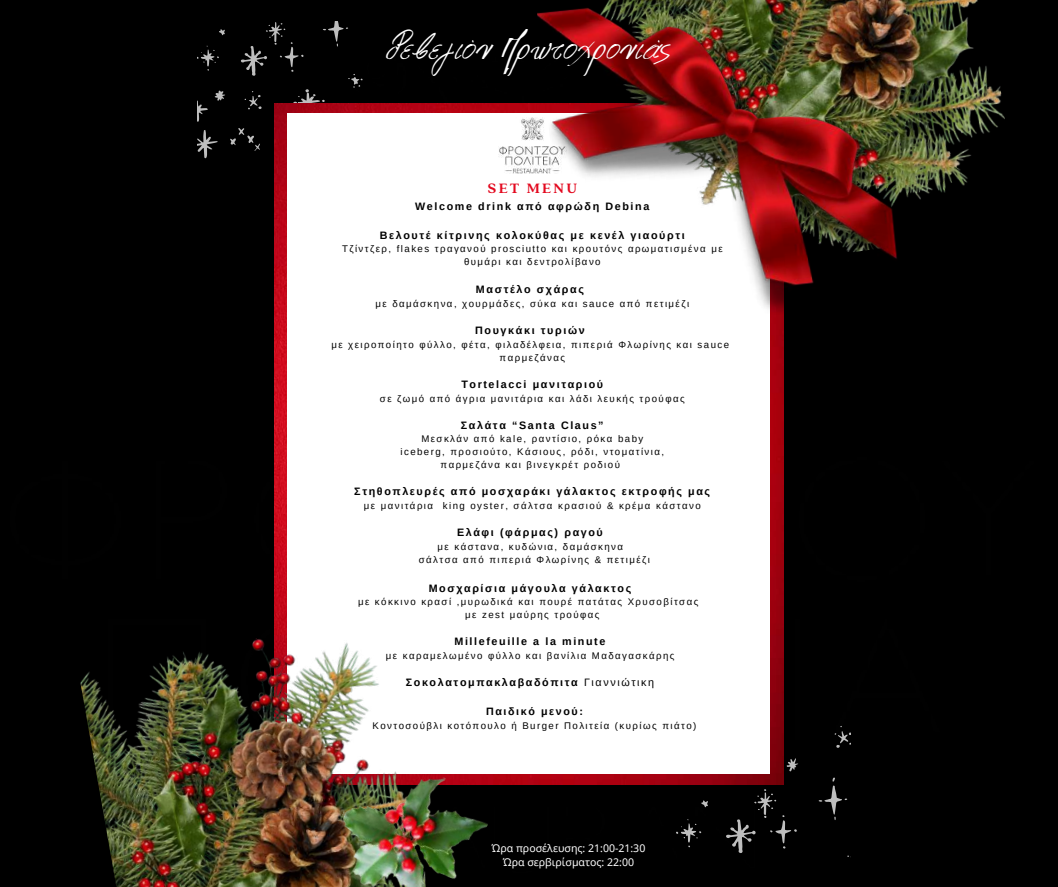
<style>
.page{position:relative;width:1058px;height:887px;background:#fff}
.page>*{position:absolute;margin:0;border:0;box-sizing:border-box;transform-origin:0 0}
.t1{font:37.65px "Aka Acid GR Cyberella";color:#fff}
.t2{font:700 15px "Quincy CF";letter-spacing:.15em;color:#e3091f}
.t3{font:700 10.8px "Arimo";letter-spacing:.15em;color:#000}
.t4{font:700 10.65px "Arimo";letter-spacing:.15em;color:#000}
.t5{font:10.5px/14.1px "Noto Sans";color:#fff;text-align:center}
.t6{font:9.6px/12.9px "Arimo";letter-spacing:.15em;color:#000;text-align:center}
.s1{font-weight:400}
</style>
<div class="page">
<div style="left:0;top:0;width:1058px;height:886px;background:#000"></div>
<svg style="left:701px;top:800px;width:7px;height:7px"></svg>
<svg style="left:818px;top:777px;width:29px;height:43px"></svg>
<svg style="left:786px;top:758px;width:12px;height:13px"></svg>
<svg style="left:725px;top:789px;width:72px;height:64px;background:#141414"></svg>
<svg style="left:834px;top:725px;width:16px;height:23px"></svg>
<svg style="left:847px;top:854px;width:4px;height:9px"></svg>
<svg style="left:676px;top:818px;width:25px;height:29px"></svg>
<svg style="left:198px;top:100px;width:10px;height:22px"></svg>
<svg style="left:219px;top:29px;width:6px;height:6px"></svg>
<svg style="left:323px;top:21px;width:25px;height:26px"></svg>
<svg style="left:293px;top:89px;width:32px;height:14px"></svg>
<svg style="left:198px;top:130px;width:20px;height:28px"></svg>
<svg style="left:215px;top:90px;width:10px;height:11px"></svg>
<svg style="left:230px;top:128px;width:30px;height:23px"></svg>
<svg style="left:240px;top:22px;width:64px;height:54px;background:#141414"></svg>
<svg style="left:244px;top:91px;width:18px;height:18px"></svg>
<svg style="left:348px;top:74px;width:15px;height:14px"></svg>
<svg style="left:198px;top:46px;width:21px;height:25px"></svg>
<img style="left:274px;top:103px;width:509px;height:681px">
<div style="left:287px;top:113px;width:483px;height:660px;background:#fff"></div>
<img style="left:915px;top:0;width:105px;height:283px">
<img style="left:78px;top:614px;width:301px;height:272px">
<img style="left:320px;top:746px;width:178px;height:140px">
<img style="left:536px;top:0;width:379px;height:336px">
<img style="left:498px;top:117px;width:69px;height:57px">
<h1 class="t1" style="left:386px;top:29px;width:287px">Ρεβεγιόν Πρωτοχρονιάς</h1>
<h2 class="t2" style="left:488px;top:178px;width:91px">SET MENU</h2>
<p class="t3" style="left:415px;top:200px;width:236px">Welcome drink από αφρώδη Debina</p>
<p class="t3" style="left:380px;top:229px;width:306px">Βελουτέ κίτρινης κολοκύθας με κενέλ γιαούρτι</p>
<p class="t6" style="left:342px;top:242px;width:382px">Τζίντζερ, flakes τραγανού prosciutto και κρουτόνς αρωματισμένα με θυμάρι και δεντρολίβανο</p>
<p class="t3" style="left:476px;top:283px;width:110px">Μαστέλο σχάρας</p>
<p class="t6" style="left:375px;top:297px;width:315px">με δαμάσκηνα, χουρμάδες, σύκα και sauce από πετιμέζι</p>
<p class="t3" style="left:475px;top:324px;width:111px">Πουγκάκι τυριών</p>
<p class="t6" style="left:331px;top:338px;width:399px">με χειροποίητο φύλλο, φέτα, φιλαδέλφεια, πιπεριά Φλωρίνης και sauce παρμεζάνας</p>
<p class="t3" style="left:461px;top:378px;width:143px">Tortelacci μανιταριού</p>
<p class="t6" style="left:380px;top:392px;width:306px">σε ζωμό από άγρια μανιτάρια και λάδι λευκής τρούφας</p>
<p class="t3" style="left:461px;top:419px;width:144px">Σαλάτα “Santa Claus”</p>
<p class="t6" style="left:400px;top:432px;width:265px">Μεσκλάν από kale, ραντίσιο, ρόκα baby iceberg, προσιούτο, Κάσιους, ρόδι, ντοματίνια, παρμεζάνα και βινεγκρέτ ροδιού</p>
<p class="t3" style="left:354px;top:485px;width:357px">Στηθοπλευρές από μοσχαράκι γάλακτος εκτροφής μας</p>
<p class="t6" style="left:364px;top:499px;width:338px">με μανιτάρια king oyster, σάλτσα κρασιού &amp; κρέμα κάστανο</p>
<p class="t3" style="left:457px;top:526px;width:147px">Ελάφι (φάρμας) ραγού</p>
<p class="t6" style="left:419px;top:539px;width:233px;text-align:left;text-indent:19px">με κάστανα, κυδώνια, δαμάσκηνα σάλτσα από πιπεριά Φλωρίνης &amp; πετιμέζι</p>
<p class="t3" style="left:428px;top:581px;width:204px">Μοσχαρίσια μάγουλα γάλακτος</p>
<p class="t6" style="left:465px;top:595px;width:235px;text-align:left;text-indent:-107px">με κόκκινο κρασί ,μυρωδικά και πουρέ πατάτας Χρυσοβίτσας με zest μαύρης τρούφας</p>
<p class="t3" style="left:454px;top:635px;width:152px">Millefeuille a la minute</p>
<p class="t6" style="left:386px;top:649px;width:290px">με καραμελωμένο φύλλο και βανίλια Μαδαγασκάρης</p>
<p class="t3" style="left:406px;top:676px;width:250px">Σοκολατομπακλαβαδόπιτα <span class="s1">Γιαννιώτικη</span></p>
<p class="t4" style="left:486px;top:705px;width:98px">Παιδικό μενού:</p>
<p class="t6" style="left:372px;top:719px;width:325px">Κοντοσούβλι κοτόπουλο ή Burger Πολιτεία (κυρίως πιάτο)</p>
<p class="t5" style="left:492px;top:840px;width:155px">Ώρα προσέλευσης: 21:00-21:30<br>Ώρα σερβιρίσματος: 22:00</p>
</div>
